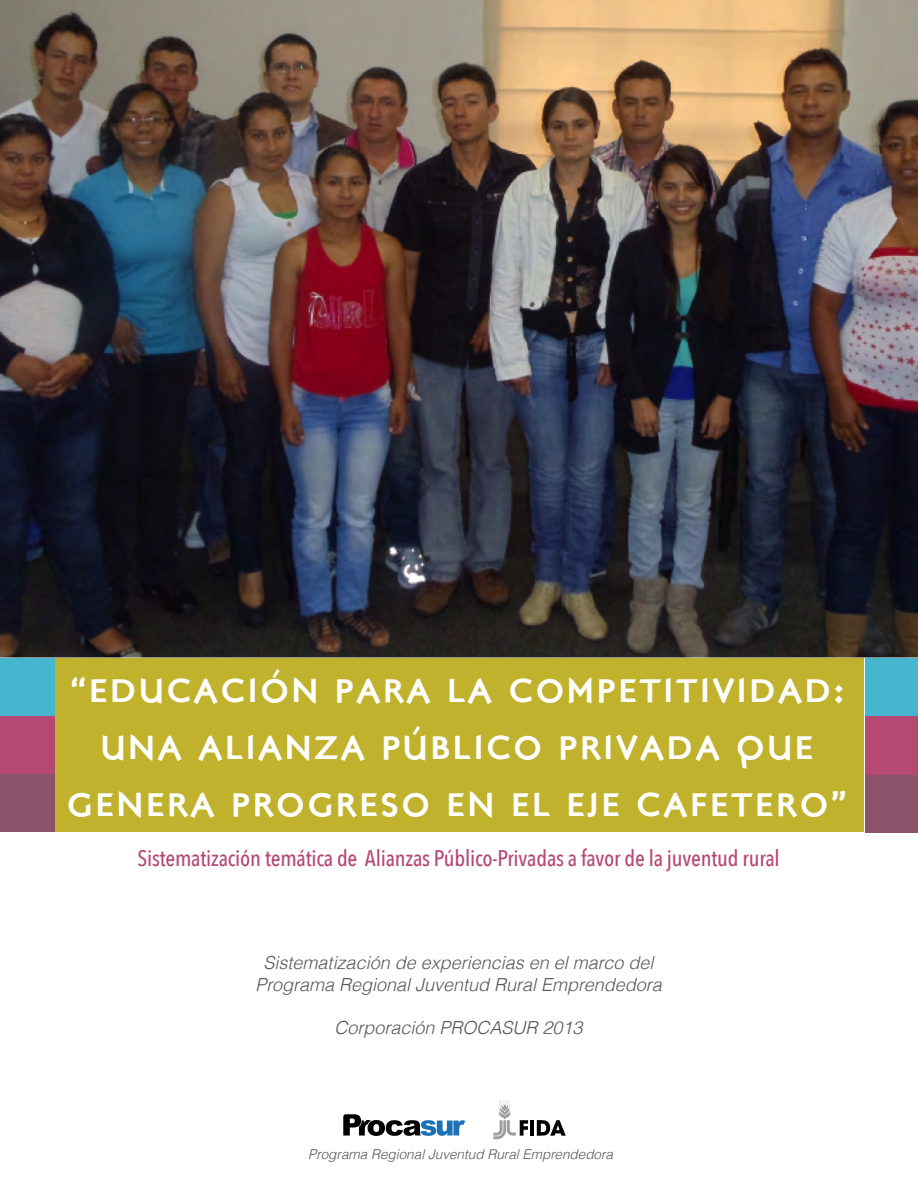
<style>
.page{position:relative;width:918px;height:1188px;background:#fff}
.page>*{position:absolute;margin:0;border:0;box-sizing:border-box;transform-origin:0 0}
.t1{font:33px/57px "London Two";letter-spacing:.08em;color:#fff;text-align:center}
.t2{font:500 22.5px "Avenir Next Condensed";letter-spacing:-.01em;color:#b54973}
.t3{font:italic 300 18px/21.6px "Helvetica";color:#575756;text-align:center}
.t4{font:italic 300 13.5px "Helvetica";color:#575756}
</style>
<div class="page">
<div style="left:0;top:658px;width:55px;height:57px;background:#46b5ce"></div>
<div style="left:0;top:716px;width:55px;height:58px;background:#b54973"></div>
<div style="left:0;top:774px;width:55px;height:58px;background:#8d536a"></div>
<img style="left:0;top:0;width:918px;height:657px">
<svg style="left:343px;top:1114px;width:122px;height:22px"></svg>
<svg style="left:537px;top:1120px;width:29px;height:16px"></svg>
<hr style="left:530px;top:1120px;width:4px;height:16px;background:#000">
<svg style="left:493px;top:1100px;width:35px;height:39px"></svg>
<div style="left:56px;top:658px;width:808px;height:174px;background:#c0b22c"></div>
<div style="left:865px;top:658px;width:53px;height:58px;background:#46b5ce"></div>
<div style="left:865px;top:716px;width:53px;height:59px;background:#b54973"></div>
<div style="left:865px;top:775px;width:53px;height:57px;background:#8d536a"></div>
<h1 class="t1" style="left:67px;top:662px;width:782px">“EDUCACIÓN PARA LA COMPETITIVIDAD:<br>UNA ALIANZA PÚBLICO PRIVADA QUE<br>GENERA PROGRESO EN EL EJE CAFETERO”</h1>
<p class="t2" style="left:137px;top:845px;width:644px">Sistematización temática de Alianzas Público-Privadas a favor de la juventud rural</p>
<p class="t3" style="left:255px;top:952px;width:408px">Sistematización de experiencias en el marco del<br>Programa Regional Juventud Rural Emprendedora</p>
<p class="t3" style="left:335px;top:1017px;width:250px">Corporación PROCASUR 2013</p>
<p class="t4" style="left:308px;top:1144px;width:306px">Programa Regional Juventud Rural Emprendedora</p>
</div>
